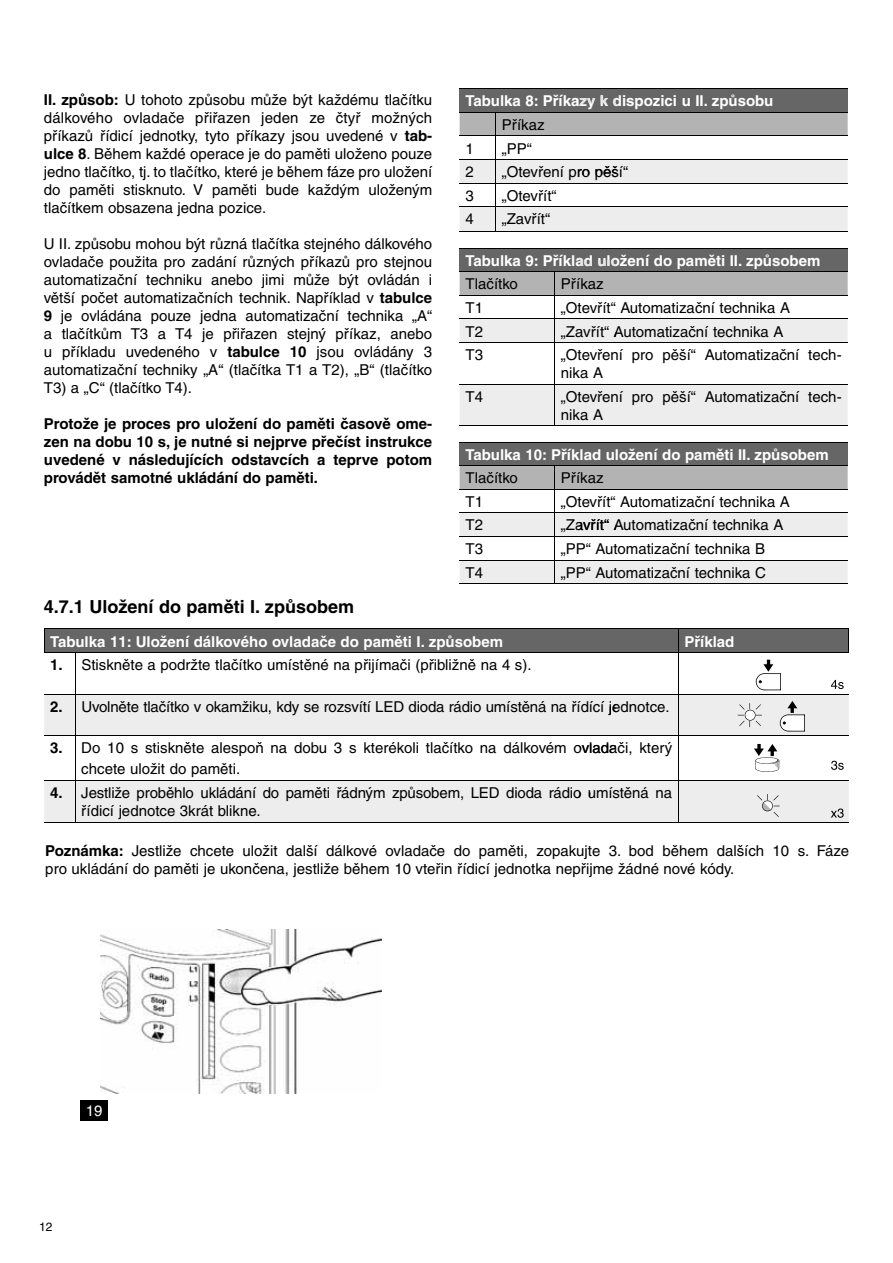
<style>
.page{position:relative;width:893px;height:1263px;background:#fff}
.page>*{position:absolute;margin:0;border:0;box-sizing:border-box;transform-origin:0 0}
.t1{font:700 18px "Helvetica CE";color:#000}
.t2{font:15px/18px "Helvetica CE";color:#000}
.t3{font:700 15px/23.7px "Helvetica CE";color:#fff}
.t4{font:700 15px/18px "Helvetica CE";color:#000;text-align:justify}
.t5{font:15px "Helvetica CE";color:#fff}
.t6{font:12px "Helvetica CE";color:#000}
.s1{font-weight:700}
.s2{color:#e5e5e5}
.s3{font-weight:400;color:#000}
</style>
<div class="page">
<div style="left:459px;top:89px;width:388px;height:23px;background:#666"></div>
<hr style="left:459px;top:88px;width:388px;height:1px;background:#000">
<svg style="left:459px;top:112px;width:388px;height:119px"></svg>
<hr style="left:459px;top:231px;width:37px;height:1px;background:#000">
<hr style="left:496px;top:231px;width:351px;height:1px;background:#000">
<div style="left:459px;top:248px;width:388px;height:24px;background:#666"></div>
<hr style="left:459px;top:248px;width:96px;height:1px;background:#000">
<hr style="left:555px;top:248px;width:292px;height:1px;background:#000">
<hr style="left:459px;top:271px;width:96px;height:1px;background:#000">
<hr style="left:555px;top:271px;width:292px;height:1px;background:#000">
<svg style="left:459px;top:272px;width:388px;height:153px"></svg>
<hr style="left:459px;top:342px;width:96px;height:1px;background:#000">
<hr style="left:555px;top:342px;width:292px;height:1px;background:#000">
<hr style="left:554px;top:343px;width:1px;height:41px;background:#000">
<hr style="left:459px;top:384px;width:96px;height:1px;background:#000">
<hr style="left:555px;top:384px;width:292px;height:1px;background:#000">
<hr style="left:554px;top:385px;width:1px;height:40px;background:#000">
<hr style="left:459px;top:425px;width:388px;height:1px;background:#000">
<div style="left:459px;top:442px;width:388px;height:24px;background:#666"></div>
<hr style="left:459px;top:442px;width:96px;height:1px;background:#000">
<hr style="left:555px;top:442px;width:292px;height:1px;background:#000">
<hr style="left:459px;top:465px;width:388px;height:1px;background:#000">
<svg style="left:459px;top:466px;width:388px;height:117px"></svg>
<hr style="left:459px;top:583px;width:388px;height:1px;background:#000">
<svg style="left:44px;top:695px;width:804px;height:127px;fill:#ededed"></svg>
<div style="left:44px;top:629px;width:805px;height:23px;background:#666"></div>
<hr style="left:44px;top:652px;width:31px;height:1px;background:#000">
<hr style="left:75px;top:652px;width:603px;height:1px;background:#000">
<hr style="left:75px;top:653px;width:1px;height:41px;background:#000">
<hr style="left:678px;top:652px;width:171px;height:1px;background:#000">
<hr style="left:678px;top:653px;width:1px;height:41px;background:#000">
<hr style="left:44px;top:694px;width:31px;height:1px;background:#000">
<hr style="left:75px;top:694px;width:603px;height:1px;background:#000">
<hr style="left:75px;top:695px;width:1px;height:40px;background:#000">
<hr style="left:678px;top:694px;width:170px;height:1px;background:#000">
<hr style="left:678px;top:695px;width:1px;height:40px;background:#000">
<hr style="left:44px;top:735px;width:634px;height:1px;background:#000">
<hr style="left:75px;top:736px;width:1px;height:44px;background:#000">
<hr style="left:678px;top:735px;width:170px;height:1px;background:#000">
<hr style="left:678px;top:736px;width:1px;height:44px;background:#000">
<hr style="left:44px;top:780px;width:31px;height:1px;background:#000">
<hr style="left:75px;top:780px;width:603px;height:1px;background:#000">
<hr style="left:75px;top:781px;width:1px;height:41px;background:#000">
<hr style="left:678px;top:780px;width:170px;height:1px;background:#000">
<hr style="left:678px;top:781px;width:1px;height:41px;background:#000">
<hr style="left:44px;top:822px;width:804px;height:1px;background:#000">
<img style="left:101px;top:930px;width:280px;height:163px">
<div style="left:81px;top:1100px;width:27px;height:21px;background:#000"></div>
<svg style="left:831px;top:680px;width:12px;height:9px"></svg>
<svg style="left:831px;top:761px;width:12px;height:9px"></svg>
<svg style="left:830px;top:809px;width:13px;height:9px"></svg>
<svg style="left:755px;top:660px;width:26px;height:30px"></svg>
<svg style="left:779px;top:701px;width:26px;height:31px"></svg>
<svg style="left:754px;top:744px;width:25px;height:28px"></svg>
<svg style="left:737px;top:703px;width:25px;height:24px"></svg>
<svg style="left:757px;top:794px;width:22px;height:23px"></svg>
<p class="t2" style="left:44px;top:92px;width:390px;text-align:justify"><span class="s1">II. způsob:</span> U tohoto způsobu může být každému tlačítku dálkového ovladače přiřazen jeden ze čtyř možných příkazů řídicí jednotky, tyto příkazy jsou uvedené v <span class="s1">tab&shy;ulce 8</span>. Během každé operace je do paměti uloženo pouze jedno tlačítko, tj. to tlačítko, které je během fáze pro uložení do paměti stisknuto. V paměti bude každým uloženým tlačítkem obsazena jedna pozice.</p>
<p class="t2" style="left:44px;top:236px;width:390px;text-align:justify">U II. způsobu mohou být různá tlačítka stejného dálkového ovladače použita pro zadání různých příkazů pro stejnou automatizační techniku anebo jimi může být ovládán i větší počet automatizačních technik. Například v <span class="s1">tabulce 9</span> je ovládána pouze jedna automatizační technika „A“ a tlačítkům T3 a T4 je přiřazen stejný příkaz, anebo u příkladu uvedeného v <span class="s1">tabulce 10</span> jsou ovládány 3 automatizační techniky „A“ (tlačítka T1 a T2), „B“ (tlačítko T3) a „C“ (tlačítko T4).</p>
<p class="t4" style="left:44px;top:416px;width:390px">Protože je proces pro uložení do paměti časově ome&shy;zen na dobu 10 s, je nutné si nejprve přečíst instrukce uvedené v následujících odstavcích a teprve potom provádět samotné ukládání do paměti.</p>
<p class="t3" style="left:465px;top:90px;width:309px">Tabulka 8: Přík<span class="s2">azy k d</span>ispozici u II. způsobu</p>
<p class="t2" style="left:502px;top:117px;width:44px">Příkaz</p>
<p class="t2" style="left:465px;top:140px;width:10px">1</p>
<p class="t2" style="left:502px;top:140px;width:32px">„PP“</p>
<p class="t2" style="left:465px;top:164px;width:10px">2</p>
<p class="t2" style="left:502px;top:164px;width:128px">„Otevření pro pěší“</p>
<p class="t2" style="left:465px;top:188px;width:10px">3</p>
<p class="t2" style="left:502px;top:188px;width:56px">„Otevřít“</p>
<p class="t2" style="left:465px;top:211px;width:10px">4</p>
<p class="t2" style="left:502px;top:211px;width:50px">„Zavřít“</p>
<p class="t3" style="left:465px;top:250px;width:356px">Tabulka 9: Příkl<span class="s2">ad ulo</span>žení do paměti II. způsobem<br><span class="s3">Tlačítko</span></p>
<p class="t2" style="left:561px;top:276px;width:44px">Příkaz</p>
<p class="t2" style="left:465px;top:300px;width:19px">T1</p>
<p class="t2" style="left:561px;top:300px;width:230px">„Otevřít“ Automatizační technika A</p>
<p class="t2" style="left:465px;top:324px;width:19px">T2</p>
<p class="t2" style="left:561px;top:324px;width:224px">„Zavřít“ utomatizační technika A</p>
<p class="t2" style="left:465px;top:347px;width:19px">T3</p>
<p class="t2" style="left:561px;top:347px;width:282px">„Otevření pro pěší“ Automatizační tech&shy;nika A</p>
<p class="t2" style="left:465px;top:389px;width:19px">T4</p>
<p class="t2" style="left:561px;top:389px;width:282px">„Otevření pro pěší“ Automatizační tech&shy;nika A</p>
<p class="t3" style="left:465px;top:444px;width:364px">Tabulka 10: Příklad uložení do paměti II. způsobem</p>
<p class="t2" style="left:465px;top:470px;width:54px">Tlačítko</p>
<p class="t2" style="left:561px;top:470px;width:44px">Příkaz</p>
<p class="t2" style="left:465px;top:494px;width:19px">T1</p>
<p class="t2" style="left:561px;top:494px;width:230px">„Otevřít“ Automatizační technika A</p>
<p class="t2" style="left:465px;top:517px;width:19px">T2</p>
<p class="t2" style="left:561px;top:517px;width:224px">„Zavřít“ Automatizační technika A</p>
<p class="t2" style="left:465px;top:541px;width:19px">T3</p>
<p class="t2" style="left:561px;top:541px;width:206px">„PP“ Automatizační technika B</p>
<p class="t2" style="left:465px;top:565px;width:19px">T4</p>
<p class="t2" style="left:561px;top:565px;width:207px">„PP“ Automatizační technika C</p>
<p class="t2" style="left:614px;top:324px;width:12px">A</p>
<p class="t1" style="left:44px;top:600px;width:312px">4.7.1 Uložení do paměti I. způsobem</p>
<p class="t3" style="left:50px;top:631px;width:454px">Tabulka 11: Uložení dálkového ovladače do paměti I. způsobem</p>
<p class="t3" style="left:684px;top:631px;width:52px">Příklad</p>
<p class="t2" style="left:50px;top:657px;width:483px"><span class="s1">1.</span> Stiskněte a podržte tlačítko umístěné na přijímači (přibližně na 4 s).</p>
<p class="t2" style="left:50px;top:699px;width:620px"><span class="s1">2.</span> Uvolněte tlačítko v okamžiku, kdy se rozsvítí LED dioda rádio umístěná na řídící dnotce.</p>
<p class="t2" style="left:50px;top:740px;width:518px"><span class="s1">3.</span> Do 10 s stiskněte alespoň na dobu 3 s kterékoli tlačítko na dálkovém</p>
<p class="t2" style="left:573px;top:740px;width:100px">ovladači, který</p>
<p class="t2" style="left:81px;top:761px;width:160px">chcete uložit do paměti.</p>
<p class="t2" style="left:81px;top:785px;width:592px;text-indent:-31px"><span class="s1">4.</span> Jestliže proběhlo ukládání do paměti řádným způsobem, LED dioda rádio umístěná na řídicí jednotce 3krát blikne.</p>
<p class="t2" style="left:45px;top:843px;width:805px"><span class="s1">Poznámka:</span> Jestliže chcete uložit další dálkové ovladače do paměti, zopakujte 3. bod během dalších 10 s. Fáze pro ukládání do paměti je ukončena, jestliže během 10 vteřin řídicí jednotka nepřijme žádné nové kódy.</p>
<p class="t2" style="left:609px;top:699px;width:13px">je</p>
<p class="t5" style="left:86px;top:1105px;width:18px">19</p>
<p class="t6" style="left:39px;top:1223px;width:15px">12</p>
</div>
